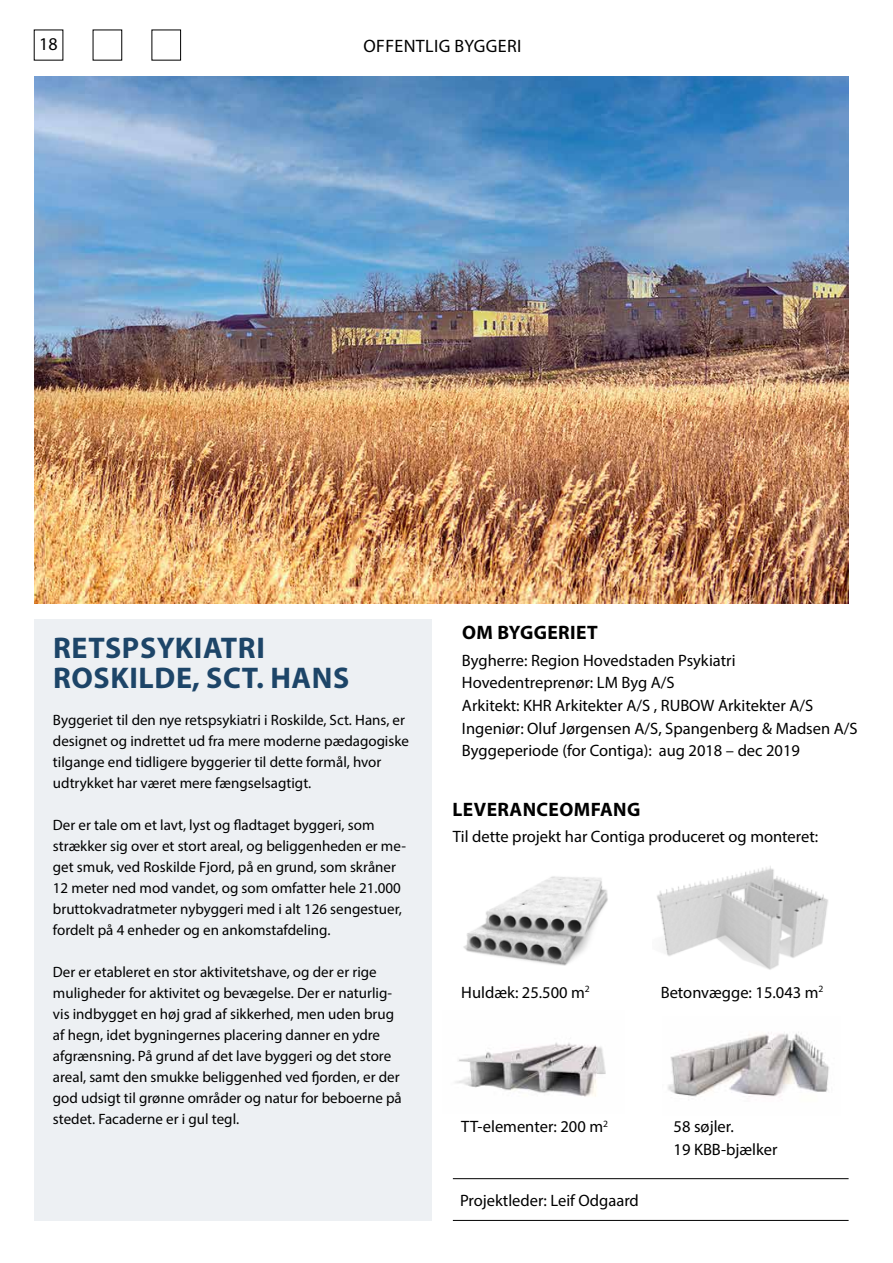
<style>
.page{position:relative;width:893px;height:1263px;background:#fff}
.page>*{position:absolute;margin:0;border:0;box-sizing:border-box;transform-origin:0 0}
.t1{font:700 30px/30px "Myriad Pro";letter-spacing:.02em;color:#1d4568}
.t2{font:700 19.5px "Myriad Pro";letter-spacing:.02em;color:#000}
.t3{font:18px "Myriad Pro";letter-spacing:.02em;color:#000}
.t4{font:16.5px/22.5px "Myriad Pro";color:#000}
.t5{font:15px/21px "Myriad Pro";color:#000}
</style>
<div class="page">
<img style="left:657px;top:866px;width:171px;height:104px">
<img style="left:463px;top:876px;width:145px;height:90px">
<div style="left:34px;top:620px;width:398px;height:601px;background:#edf0f3"></div>
<img style="left:34px;top:77px;width:815px;height:527px">
<hr style="left:453px;top:1178px;width:396px;height:1px;background:#000">
<hr style="left:453px;top:1220px;width:396px;height:1px;background:#000">
<img style="left:668px;top:1032px;width:161px;height:65px">
<img style="left:455px;top:1042px;width:151px;height:55px">
<p class="t3" style="left:39px;top:33px;width:20px">18</p>
<p class="t3" style="left:363px;top:35px;width:159px">OFFENTLIG BYGGERI</p>
<h1 class="t1" style="left:53px;top:632px;width:298px">RETSPSYKIATRI<br>ROSKILDE, SCT. HANS</h1>
<p class="t5" style="left:53px;top:709px;width:358px">Byggeriet til den nye retspsykiatri i Roskilde, Sct. Hans, er designet og indrettet ud fra mere moderne pædagogiske tilgange end tidligere byggerier til dette formål, hvor udtrykket har været mere fængselsagtigt.</p>
<p class="t5" style="left:53px;top:814px;width:355px">Der er tale om et lavt, lyst og fladtaget byggeri, som strækker sig over et stort areal, og beliggenheden er me&shy;get smuk, ved Roskilde Fjord, på en grund, som skråner 12 meter ned mod vandet, og som omfatter hele 21.000 bruttokvadratmeter nybyggeri med i alt 126 sengestuer, fordelt på 4 enheder og en ankomstafdeling.</p>
<p class="t5" style="left:53px;top:961px;width:350px">Der er etableret en stor aktivitetshave, og der er rige muligheder for aktivitet og bevægelse. Der er naturlig&shy;vis indbygget en høj grad af sikkerhed, men uden brug af hegn, idet bygningernes placering danner en ydre afgrænsning. På grund af det lave byggeri og det store areal, samt den smukke beliggenhed ved fjorden, er der god udsigt til grønne områder og natur for beboerne på stedet. Facaderne er i gul tegl.</p>
<h2 class="t2" style="left:462px;top:620px;width:137px">OM BYGGERIET</h2>
<p class="t4" style="left:462px;top:649px;width:397px">Bygherre: Region Hovedstaden Psykiatri Hovedentreprenør: LM Byg A/S<br>Arkitekt: KHR Arkitekter A/S , RUBOW Arkitekter A/S Ingeniør: Oluf Jørgensen A/S, Spangenberg &amp; Madsen A/S Byggeperiode (for Contiga): aug 2018 – dec 2019</p>
<h2 class="t2" style="left:453px;top:797px;width:189px">LEVERANCEOMFANG</h2>
<p class="t4" style="left:453px;top:824px;width:367px">Til dette projekt har Contiga produceret og monteret:</p>
<p class="t4" style="left:461px;top:981px;width:130px">Huldæk: 25.500 m<sup>2</sup></p>
<p class="t4" style="left:661px;top:981px;width:164px">Betonvægge: 15.043 m<sup>2</sup></p>
<p class="t4" style="left:461px;top:1115px;width:148px">TT-elementer: 200 m<sup>2</sup></p>
<p class="t4" style="left:460px;top:1189px;width:180px">Projektleder: Leif Odgaard</p>
<p class="t4" style="left:674px;top:1115px;width:105px">58 søjler.<br>19 KBB-bjælker</p>
</div>
